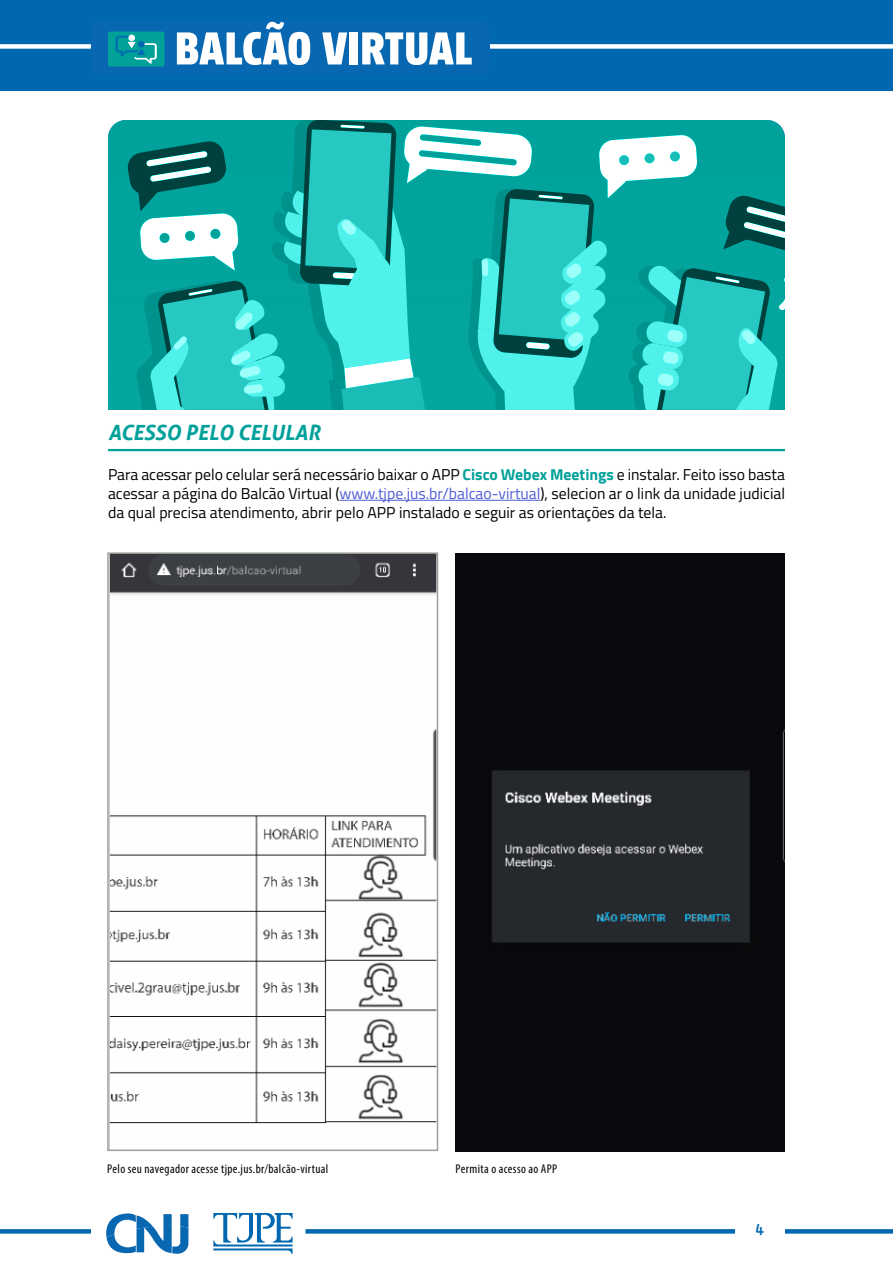
<style>
.page{position:relative;width:893px;height:1263px;background:#fff}
.page>*{position:absolute;margin:0;border:0;box-sizing:border-box;transform-origin:0 0}
.t1{font:italic 700 21px "Aller";color:#00a19a}
.t2{font:15.75px/18.9px "Titillium Web";color:#000;text-align:justify}
.t3{font:500 15.75px "Alwyn New";color:#0067b1}
.t4{font:condensed 12.75px "Myriad Pro";letter-spacing:.03em;color:#000}
.s1{font-weight:700;color:#00a19a}
.s2{color:#4f5cd6}
</style>
<div class="page">
<svg style="left:0;top:1229px;width:893px;height:4px;background:#086bb3"></svg>
<div style="left:0;top:0;width:893px;height:90px;background:#0067b1"></div>
<div style="left:0;top:44px;width:893px;height:5px;background:#fff"></div>
<div style="left:91px;top:21px;width:399px;height:54px;background:#0768b1;border-radius:8px"></div>
<svg style="left:177px;top:22px;width:133px;height:43px"></svg>
<svg style="left:322px;top:32px;width:25px;height:32px"></svg>
<div style="left:350px;top:32px;width:8px;height:32px;background:#fff"></div>
<svg style="left:362px;top:32px;width:110px;height:33px"></svg>
<div style="left:108px;top:32px;width:56px;height:35px;background:#01a099;border-radius:2px"></div>
<div style="left:128px;top:35px;width:7px;height:6px;background:#fff;border-radius:50%"></div>
<svg style="left:116px;top:36px;width:41px;height:28px"></svg>
<div style="left:91px;top:1206px;width:214px;height:55px;background:#fff;border-radius:8px"></div>
<div style="left:735px;top:1206px;width:50px;height:55px;background:#fff;border-radius:8px"></div>
<svg style="left:106px;top:1213px;width:82px;height:41px"></svg>
<svg style="left:213px;top:1213px;width:80px;height:41px"></svg>
<hr style="left:108px;top:449px;width:677px;height:2px;background:#00a19a">
<hr style="left:339px;top:500px;width:201px;height:1px;background:#4f5cd6">
<svg style="left:108px;top:120px;width:677px;height:290px;background:#28b6af"></svg>
<img style="left:455px;top:553px;width:330px;height:598px">
<img style="left:110px;top:555px;width:325px;height:569px">
<div style="left:107px;top:552px;width:331px;height:599px;border:2px solid #9d9d9c"></div>
<h1 class="t1" style="left:108px;top:419px;width:214px">ACESSO PELO CELULAR</h1>
<p class="t2" style="left:108px;top:464px;width:678px">Para acessar pelo celular será necessário baixar o APP <span class="s1">Cisco Webex Meetings</span> e instalar. Feito isso basta acessar a página do Balcão Virtual (<span class="s2">www.tjpe.jus.br/balcao-virtual</span>), selecion ar o link da unidade judicial da qual precisa atendimento, abrir pelo APP instalado e seguir as orientações da tela.</p>
<p class="t4" style="left:107px;top:1161px;width:223px">Pelo seu navegador acesse tjpe.jus.br/balcão-virtual</p>
<p class="t4" style="left:455px;top:1161px;width:103px">Permita o acesso ao APP</p>
<p class="t3" style="left:755px;top:1220px;width:10px">4</p>
</div>
